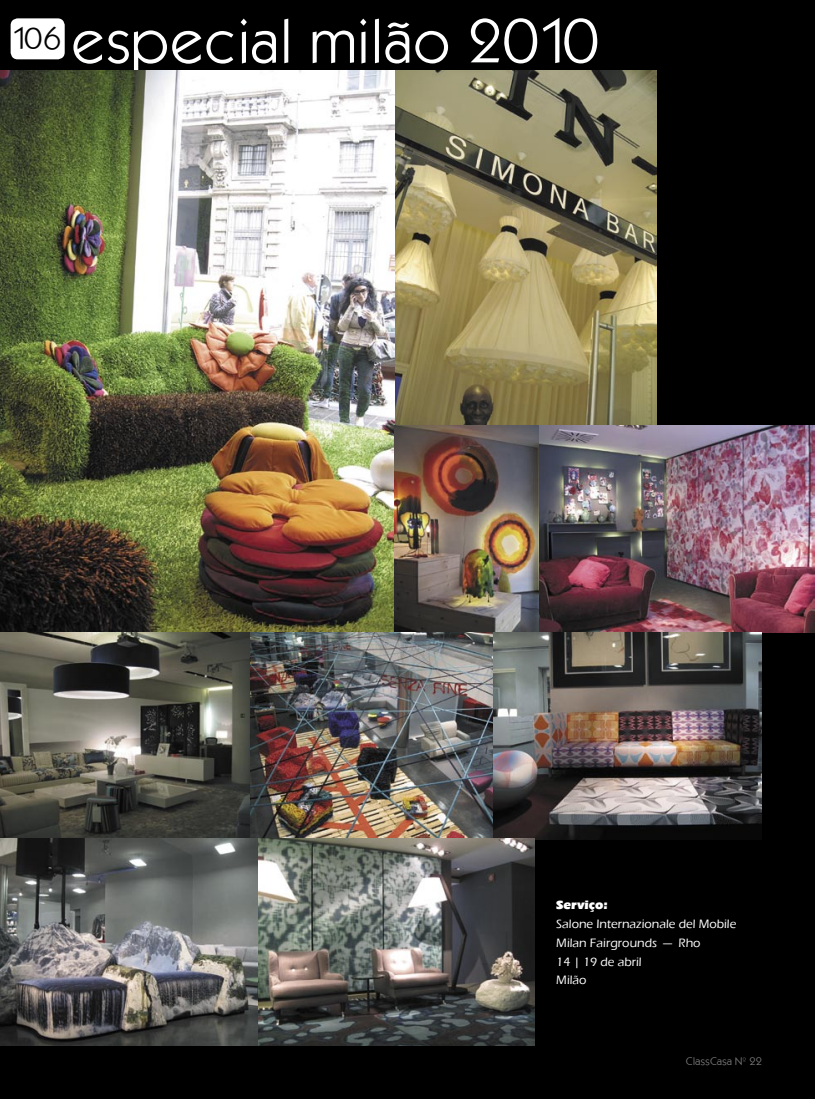
<style>
.page{position:relative;width:815px;height:1099px;background:#fff}
.page>*{position:absolute;margin:0;border:0;box-sizing:border-box;transform-origin:0 0}
.t1{font:55px "Kabana Book Plain";color:#fff}
.t2{font:500 12.5px/18.8px "Eras ITC";color:#fff}
.t3{font:900 12.5px "Eras IT Cby BT";color:#fff}
.t4{font:10px "Kabana Book Plain";color:#7b7c7c}
</style>
<div class="page">
<div style="left:0;top:0;width:815px;height:1098px;background:#000"></div>
<div style="left:11px;top:18px;width:54px;height:41px;background:#fff;border-radius:7px"></div>
<img style="left:394px;top:71px;width:263px;height:354px">
<img style="left:0;top:71px;width:394px;height:561px">
<img style="left:394px;top:425px;width:145px;height:207px">
<img style="left:539px;top:425px;width:276px;height:207px">
<img style="left:0;top:632px;width:258px;height:413px">
<img style="left:251px;top:632px;width:242px;height:207px">
<img style="left:493px;top:632px;width:269px;height:207px">
<img style="left:259px;top:838px;width:275px;height:207px">
<h1 class="t1" style="left:13px;top:6px;width:589px"><sup>106</sup> especial milão 2010</h1>
<p class="t3" style="left:556px;top:897px;width:54px">Serviço:</p>
<p class="t2" style="left:556px;top:914px;width:182px">Salone Internazionale del Mobile<br>Milan Fairgrounds — Rho<br>14 | 19 de abril<br>Milão</p>
<p class="t4" style="left:686px;top:1054px;width:77px">ClassCasa Nº 22</p>
</div>
